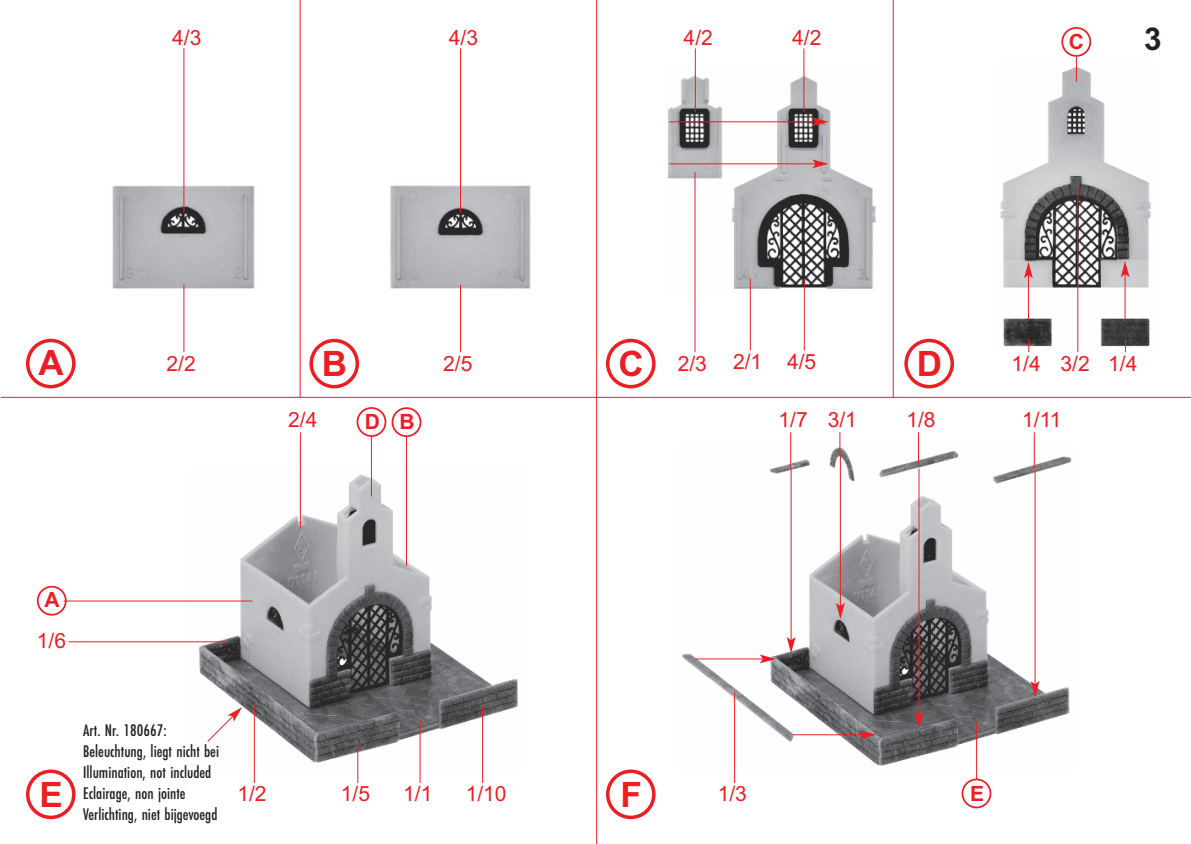
<style>
.page{position:relative;width:1191px;height:844px;background:#fff}
.page>*{position:absolute;margin:0;border:0;box-sizing:border-box;transform-origin:0 0}
.t1{font:700 35px "Arial";color:#ee1d23}
.t2{font:700 31.5px "Arial";color:#231f20}
.t3{font:21px "Arial";color:#ee1d23}
.t4{font:700 21px "Arial";color:#ee1d23}
.t5{font:17.5px/21px "Futura EF Medium Con";color:#231f20}
</style>
<div class="page">
<hr style="left:596px;top:0;width:1px;height:843px;background:#ee1d23">
<hr style="left:300px;top:0;width:1px;height:397px;background:#ee1d23">
<hr style="left:892px;top:0;width:1px;height:397px;background:#ee1d23">
<hr style="left:1px;top:397px;width:1190px;height:1px;background:#ee1d23">
<img style="left:668px;top:69px;width:208px;height:224px">
<img style="left:1000px;top:82px;width:151px;height:267px">
<img style="left:112px;top:184px;width:143px;height:107px">
<img style="left:390px;top:185px;width:141px;height:104px">
<img style="left:190px;top:469px;width:328px;height:300px">
<img style="left:682px;top:442px;width:390px;height:328px">
<hr style="left:183px;top:48px;width:1px;height:164px;background:#ee1d23">
<hr style="left:183px;top:285px;width:1px;height:67px;background:#ee1d23">
<hr style="left:669px;top:121px;width:146px;height:1px;background:#ee1d23">
<svg style="left:812px;top:117px;width:16px;height:9px"></svg>
<hr style="left:669px;top:163px;width:146px;height:1px;background:#ee1d23">
<svg style="left:812px;top:159px;width:16px;height:9px"></svg>
<hr style="left:1028px;top:275px;width:1px;height:45px;background:#ee1d23">
<svg style="left:1024px;top:262px;width:8px;height:16px"></svg>
<hr style="left:1034px;top:471px;width:1px;height:213px;background:#ee1d23">
<svg style="left:1030px;top:680px;width:9px;height:17px"></svg>
<hr style="left:918px;top:468px;width:1px;height:246px;background:#ee1d23">
<svg style="left:914px;top:711px;width:9px;height:17px"></svg>
<hr style="left:840px;top:454px;width:1px;height:152px;background:#ee1d23">
<svg style="left:836px;top:602px;width:8px;height:17px"></svg>
<hr style="left:790px;top:468px;width:1px;height:172px;background:#ee1d23">
<svg style="left:786px;top:637px;width:9px;height:16px"></svg>
<hr style="left:695px;top:658px;width:68px;height:1px;background:#ee1d23">
<svg style="left:759px;top:654px;width:17px;height:9px"></svg>
<svg style="left:206px;top:706px;width:36px;height:36px"></svg>
<hr style="left:793px;top:734px;width:70px;height:1px;background:#ee1d23">
<svg style="left:860px;top:730px;width:16px;height:9px"></svg>
<svg style="left:26px;top:338px;width:50px;height:50px"></svg>
<svg style="left:309px;top:338px;width:50px;height:50px"></svg>
<svg style="left:606px;top:338px;width:49px;height:50px"></svg>
<svg style="left:904px;top:338px;width:50px;height:50px"></svg>
<svg style="left:26px;top:769px;width:50px;height:50px"></svg>
<svg style="left:606px;top:769px;width:49px;height:50px"></svg>
<svg style="left:37px;top:585px;width:30px;height:30px"></svg>
<svg style="left:1061px;top:27px;width:30px;height:55px"></svg>
<svg style="left:356px;top:407px;width:65px;height:30px"></svg>
<svg style="left:839px;top:432px;width:1px;height:19px"></svg>
<hr style="left:918px;top:432px;width:1px;height:32px;background:#ee1d23">
<hr style="left:1033px;top:432px;width:1px;height:36px;background:#ee1d23">
<hr style="left:790px;top:432px;width:1px;height:36px;background:#ee1d23">
<hr style="left:300px;top:432px;width:1px;height:96px;background:#ee1d23">
<hr style="left:371px;top:437px;width:1px;height:59px;background:#ee1d23">
<hr style="left:406px;top:437px;width:1px;height:129px;background:#ee1d23">
<hr style="left:64px;top:600px;width:188px;height:1px;background:#ee1d23">
<hr style="left:68px;top:641px;width:157px;height:1px;background:#ee1d23">
<hr style="left:460px;top:48px;width:1px;height:164px;background:#ee1d23">
<hr style="left:695px;top:48px;width:1px;height:64px;background:#ee1d23">
<hr style="left:803px;top:48px;width:1px;height:64px;background:#ee1d23">
<hr style="left:460px;top:285px;width:1px;height:67px;background:#ee1d23">
<hr style="left:750px;top:278px;width:1px;height:72px;background:#ee1d23">
<hr style="left:804px;top:278px;width:1px;height:72px;background:#ee1d23">
<svg style="left:1028px;top:339px;width:1px;height:13px"></svg>
<hr style="left:1077px;top:184px;width:1px;height:168px;background:#ee1d23">
<hr style="left:1124px;top:274px;width:1px;height:46px;background:#ee1d23">
<svg style="left:1120px;top:261px;width:9px;height:16px"></svg>
<svg style="left:1125px;top:339px;width:1px;height:13px"></svg>
<hr style="left:694px;top:172px;width:1px;height:180px;background:#ee1d23">
<hr style="left:357px;top:741px;width:1px;height:41px;background:#ee1d23">
<hr style="left:254px;top:706px;width:1px;height:76px;background:#ee1d23">
<hr style="left:482px;top:706px;width:1px;height:76px;background:#ee1d23">
<hr style="left:976px;top:722px;width:1px;height:57px;background:#ee1d23">
<hr style="left:419px;top:719px;width:1px;height:63px;background:#ee1d23">
<hr style="left:734px;top:692px;width:1px;height:90px;background:#ee1d23">
<svg style="left:961px;top:778px;width:30px;height:30px"></svg>
<p class="t3" style="left:172px;top:25px;width:31px">4/3</p>
<h2 class="t2" style="left:1144px;top:20px;width:19px">3</h2>
<p class="t3" style="left:449px;top:25px;width:31px">4/3</p>
<p class="t3" style="left:683px;top:25px;width:31px">4/2</p>
<p class="t3" style="left:792px;top:25px;width:31px">4/2</p>
<p class="t4" style="left:1068px;top:29px;width:17px">C</p>
<h1 class="t1" style="left:38px;top:342px;width:27px">A</h1>
<h1 class="t1" style="left:322px;top:343px;width:27px">B</h1>
<h1 class="t1" style="left:618px;top:343px;width:27px">C</h1>
<h1 class="t1" style="left:917px;top:343px;width:27px">D</h1>
<p class="t3" style="left:443px;top:351px;width:31px">2/5</p>
<p class="t3" style="left:677px;top:349px;width:140px">2/3 2/1 4/5</p>
<p class="t3" style="left:1011px;top:351px;width:127px">1/4 3/2 1/4</p>
<p class="t3" style="left:167px;top:351px;width:31px">2/2</p>
<p class="t4" style="left:44px;top:587px;width:17px">A</p>
<p class="t3" style="left:37px;top:628px;width:31px">1/6</p>
<p class="t3" style="left:288px;top:408px;width:31px">2/4</p>
<p class="t4" style="left:365px;top:409px;width:17px">D</p>
<p class="t3" style="left:778px;top:408px;width:80px">1/7 3/1</p>
<p class="t3" style="left:906px;top:408px;width:31px">1/8</p>
<p class="t3" style="left:1022px;top:408px;width:41px">1/11</p>
<p class="t4" style="left:399px;top:409px;width:17px">B</p>
<p class="t5" style="left:83px;top:720px;width:137px">Art. Nr. 180667:<br>Beleuchtung, liegt nicht bei<br>Illumination, not included<br>Eclairage, non jointe<br>Verlichting, niet bijgevoegd</p>
<h1 class="t1" style="left:39px;top:773px;width:25px">E</h1>
<h1 class="t1" style="left:620px;top:773px;width:23px">F</h1>
<p class="t3" style="left:237px;top:781px;width:31px">1/2</p>
<p class="t3" style="left:341px;top:781px;width:31px">1/5</p>
<p class="t3" style="left:403px;top:781px;width:31px">1/1</p>
<p class="t3" style="left:466px;top:781px;width:42px">1/10</p>
<p class="t3" style="left:717px;top:781px;width:31px">1/3</p>
<p class="t4" style="left:970px;top:780px;width:16px">E</p>
</div>
